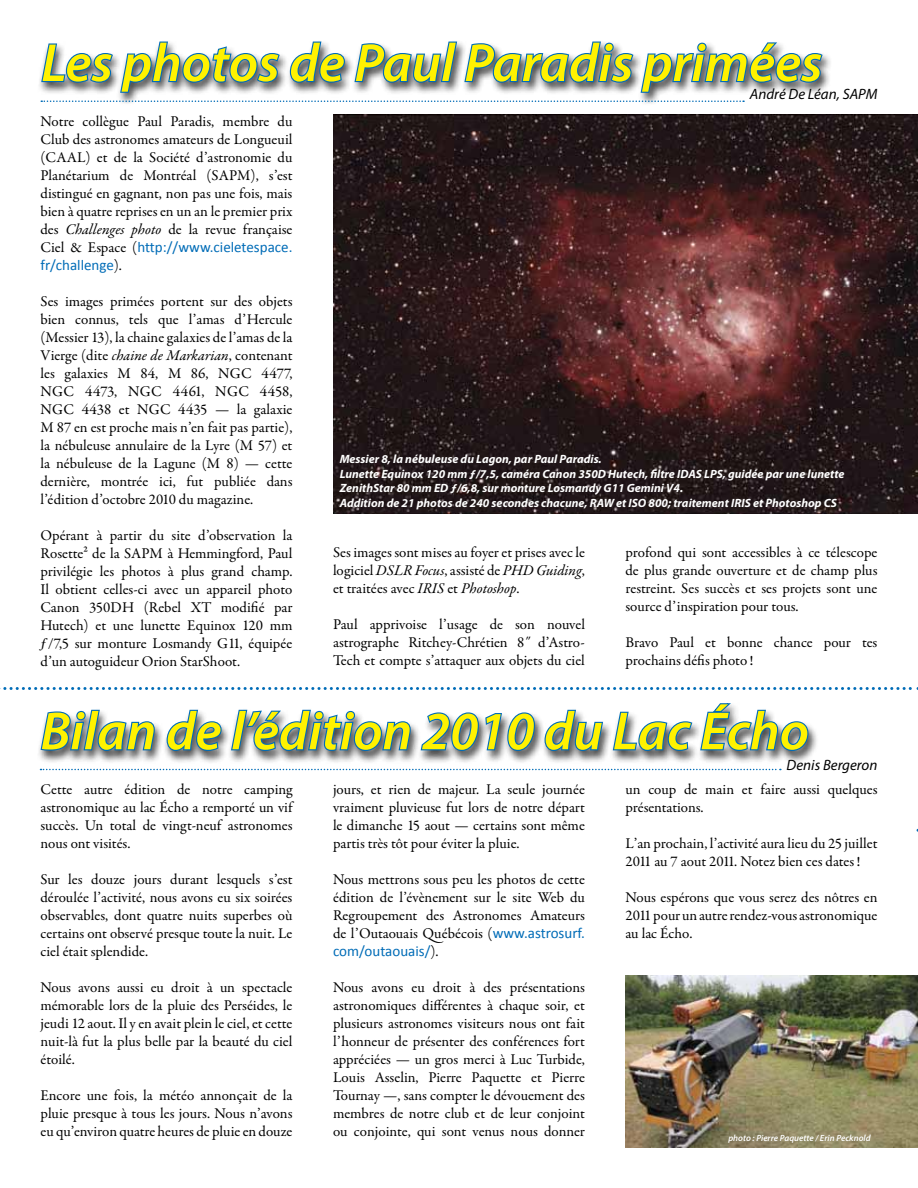
<style>
.page{position:relative;width:918px;height:1188px;background:#fff}
.page>*{position:absolute;margin:0;border:0;box-sizing:border-box;transform-origin:0 0}
.t1{font:italic 600 54px "Myriad Pro";color:#fff200}
.t2{font:15px/18px "Garamond Premr Pro";color:#000;text-align:justify}
.t3{font:15px/18px "Calibri";color:#006cb7}
.t4{font:italic 15px "Myriad Pro";color:#000}
.t5{font:italic 700 12px/14.4px "Myriad Pro";color:#fff}
.t6{font:italic 600 9px "Myriad Pro";color:#fff}
.s1{font-style:italic}
.s2{font-family:"Garamond Premr Pro";color:#000}
.s3{font-family:"Calibri";color:#006cb7}
</style>
<div class="page">
<img style="left:333px;top:115px;width:585px;height:398px">
<div style="left:38px;top:40px;width:794px;height:66px;background:#000;opacity:.75"></div>
<svg style="left:40px;top:40px;width:241px;height:54px"></svg>
<svg style="left:289px;top:40px;width:57px;height:44px"></svg>
<svg style="left:353px;top:40px;width:471px;height:54px"></svg>
<svg style="left:41px;top:101px;width:703px;height:1px"></svg>
<svg style="left:0;top:687px;width:918px;height:3px"></svg>
<div style="left:37px;top:702px;width:782px;height:62px;background:#000;opacity:.75"></div>
<svg style="left:39px;top:709px;width:117px;height:43px"></svg>
<svg style="left:165px;top:708px;width:58px;height:44px"></svg>
<svg style="left:230px;top:708px;width:182px;height:44px"></svg>
<svg style="left:419px;top:711px;width:117px;height:41px"></svg>
<svg style="left:543px;top:708px;width:61px;height:44px"></svg>
<svg style="left:612px;top:702px;width:198px;height:50px"></svg>
<svg style="left:40px;top:769px;width:741px;height:1px"></svg>
<img style="left:626px;top:976px;width:292px;height:172px">
<h1 class="t1" style="left:41px;top:29px;width:783px">Les photos de Paul Paradis primées</h1>
<p class="t4" style="left:750px;top:85px;width:129px">André De Léan, SAPM</p>
<p class="t2" style="left:40px;top:112px;width:254px">Notre collègue Paul Paradis, membre du Club des astronomes amateurs de Longueuil (CAAL) et de la Société d’astronomie du Planétarium de Montréal (SAPM), s’est distingué en gagnant, non pas une fois, mais bien à quatre reprises en un an le premier prix des <span class="s1">Challenges photo</span> de la revue française</p>
<p class="t3" style="left:40px;top:238px;width:253px"><span class="s2">Ciel &amp; Espace (</span>http://www.cieletespace. fr/challenge<span class="s2">).</span></p>
<p class="t2" style="left:40px;top:292px;width:254px">Ses images primées portent sur des objets bien connus, tels que l’amas d’Hercule (Messier 13), la chaine galaxies de l’amas de la Vierge (dite <span class="s1">chaine de Markarian</span>, contenant les galaxies M 84, M 86, NGC 4477, NGC 4473, NGC 4461, NGC 4458, NGC 4438 et NGC 4435 — la galaxie M 87 en est proche mais n’en fait pas partie), la nébuleuse annulaire de la Lyre (M 57) et la nébuleuse de la Lagune (M 8) — cette dernière, montrée ici, fut publiée dans l’édition d’octobre 2010 du magazine.</p>
<p class="t2" style="left:40px;top:526px;width:254px">Opérant à partir du site d’observation la Rosette² de la SAPM à Hemmingford, Paul privilégie les photos à plus grand champ.<br>Il obtient celles-ci avec un appareil photo Canon 350DH (Rebel XT modifié par Hutech) et une lunette Equinox 120 mm ƒ/7,5 sur monture Losmandy G11, équipée d’un autoguideur Orion StarShoot.</p>
<p class="t5" style="left:340px;top:452px;width:506px">Messier 8, la nébuleuse du Lagon, par Paul Paradis.<br>Lunette Equinox 120 mm ƒ/7,5, caméra Canon 350D Hutech, filtre IDAS LPS, guidée par une lunette ZenithStar 80 mm ED ƒ/6,8, sur monture Losmandy G11 Gemini V4.<br>Addition de 21 photos de 240 secondes chacune, RAW et ISO 800; traitement IRIS et Photoshop CS</p>
<p class="t2" style="left:333px;top:544px;width:254px">Ses images sont mises au foyer et prises avec le logiciel <span class="s1">DSLR Focus</span>, assisté de <span class="s1">PHD Guiding</span>, et traitées avec <span class="s1">IRIS</span> et <span class="s1">Photoshop</span>.</p>
<p class="t2" style="left:333px;top:616px;width:254px">Paul apprivoise l’usage de son nouvel astrographe Ritchey-Chrétien 8<span class="s1">"</span> d’Astro-Tech et compte s’attaquer aux objets du ciel</p>
<p class="t2" style="left:626px;top:544px;width:254px">profond qui sont accessibles à ce télescope de plus grande ouverture et de champ plus restreint. Ses succès et ses projets sont une source d’inspiration pour tous.</p>
<p class="t2" style="left:626px;top:634px;width:253px">Bravo Paul et bonne chance pour tes prochains défis photo !</p>
<h1 class="t1" style="left:40px;top:697px;width:770px">Bilan de l’édition 2010 du Lac Écho</h1>
<p class="t4" style="left:787px;top:755px;width:92px">Denis Bergeron</p>
<p class="t2" style="left:40px;top:781px;width:254px">Cette autre édition de notre camping astronomique au lac Écho a remporté un vif succès. Un total de vingt-neuf astronomes nous ont visités.</p>
<p class="t2" style="left:40px;top:871px;width:254px">Sur les douze jours durant lesquels s’est déroulée l’activité, nous avons eu six soirées observables, dont quatre nuits superbes où certains ont observé presque toute la nuit. Le ciel était splendide.</p>
<p class="t2" style="left:40px;top:979px;width:254px">Nous avons aussi eu droit à un spectacle mémorable lors de la pluie des Perséides, le jeudi 12 aout. Il y en avait plein le ciel, et cette nuit-là fut la plus belle par la beauté du ciel étoilé.</p>
<p class="t2" style="left:40px;top:1087px;width:254px">Encore une fois, la météo annonçait de la pluie presque à tous les jours. Nous n’avons eu qu’environ quatre heures de pluie en douze</p>
<p class="t2" style="left:333px;top:781px;width:254px">jours, et rien de majeur. La seule journée vraiment pluvieuse fut lors de notre départ le dimanche 15 aout — certains sont même partis très tôt pour éviter la pluie.</p>
<p class="t2" style="left:333px;top:871px;width:253px">Nous mettrons sous peu les photos de cette édition de l’évènement sur le site Web du Regroupement des Astronomes Amateurs de l’Outaouais Québécois (<span class="s3">www.astrosurf.</span></p>
<p class="t3" style="left:333px;top:942px;width:107px">com/outaouais/<span class="s2">).</span></p>
<p class="t2" style="left:333px;top:979px;width:254px">Nous avons eu droit à des présentations astronomiques différentes à chaque soir, et plusieurs astronomes visiteurs nous ont fait l’honneur de présenter des conférences fort appréciées — un gros merci à Luc Turbide, Louis Asselin, Pierre Paquette et Pierre Tournay —, sans compter le dévouement des membres de notre club et de leur conjoint ou conjointe, qui sont venus nous donner</p>
<p class="t2" style="left:626px;top:781px;width:253px">un coup de main et faire aussi quelques présentations.</p>
<p class="t2" style="left:626px;top:835px;width:254px">L’an prochain, l’activité aura lieu du 25 juillet<br>2011 au 7 aout 2011. Notez bien ces dates!</p>
<p class="t2" style="left:626px;top:889px;width:254px">Nous espérons que vous serez des nôtres en 2011 pour un autre rendez-vous astronomique au lac Écho.</p>
<p class="t6" style="left:728px;top:1132px;width:144px">photo : Pierre Paquette / Erin Pecknold</p>
</div>
